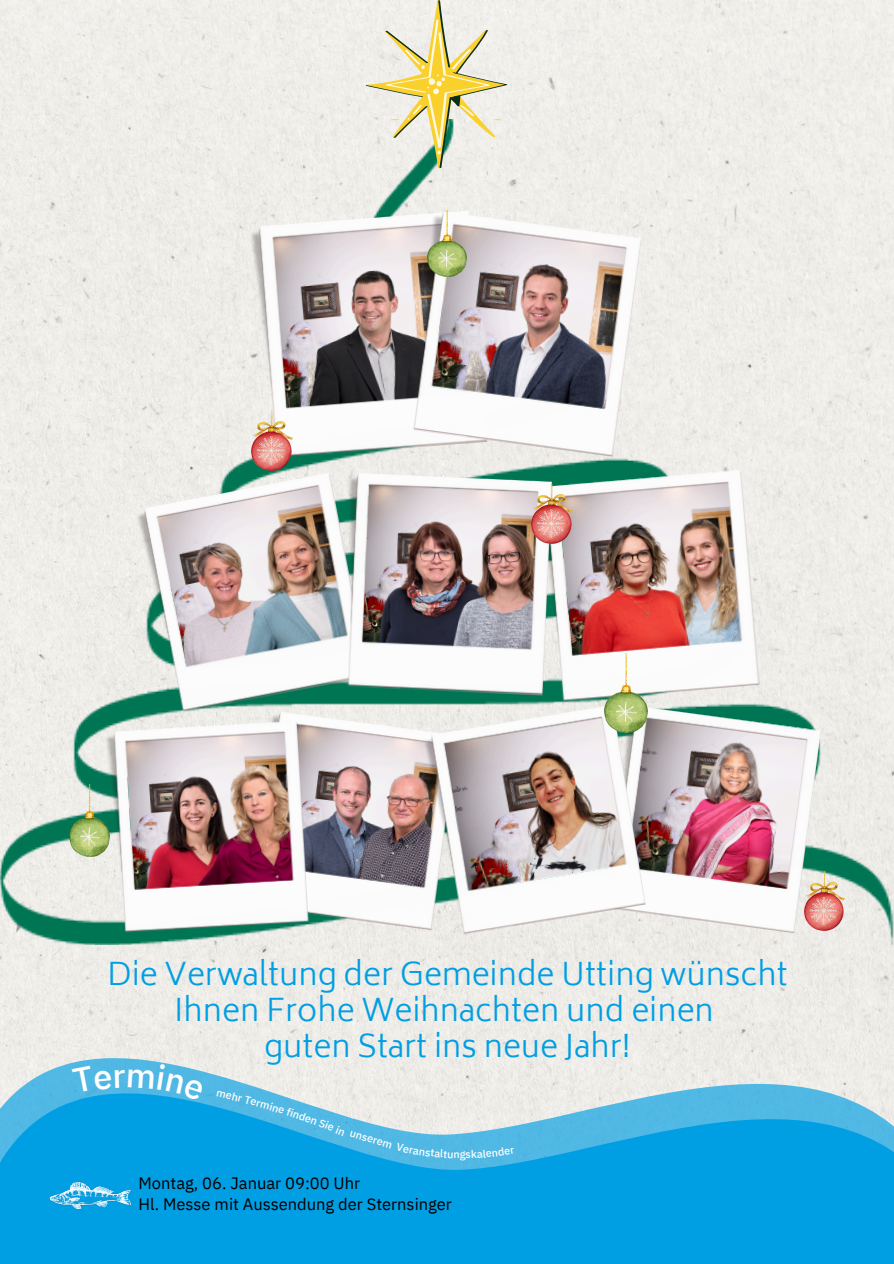
<style>
.page{position:relative;width:894px;height:1264px;background:#fff}
.page>*{position:absolute;margin:0;border:0;box-sizing:border-box;transform-origin:0 0}
.t1{font:300 30.9px/36px "Biryani";color:#009ee3;text-align:center}
.t2{font:16.5px/21.3px "IBM Plex Sans";color:#000}
.t3{font:500 10.8px "IBM Plex Sans Thai";color:#fff}
</style>
<div class="page">
<div style="left:0;top:0;width:893px;height:120px;background:#efeee9"></div>
<div style="left:0;top:120px;width:893px;height:803px;background:#eeede9"></div>
<svg style="left:365px;top:0;width:142px;height:169px;background:#e6e2c2"></svg>
<svg style="left:0;top:923px;width:893px;height:340px;background:#80c7e4"></svg>
<img style="left:43px;top:1174px;width:95px;height:42px">
<img style="left:249px;top:210px;width:238px;height:248px">
<img style="left:404px;top:210px;width:237px;height:246px">
<img style="left:428px;top:210px;width:38px;height:67px">
<img style="left:135px;top:472px;width:234px;height:242px">
<img style="left:535px;top:469px;width:224px;height:233px">
<img style="left:338px;top:472px;width:214px;height:223px">
<img style="left:251px;top:410px;width:41px;height:60px">
<img style="left:531px;top:483px;width:41px;height:60px">
<img style="left:645px;top:705px;width:175px;height:228px">
<img style="left:245px;top:710px;width:177px;height:220px">
<img style="left:422px;top:705px;width:223px;height:230px">
<img style="left:105px;top:720px;width:203px;height:213px">
<img style="left:69px;top:784px;width:41px;height:72px">
<img style="left:604px;top:653px;width:43px;height:79px">
<img style="left:804px;top:871px;width:40px;height:59px">
<svg style="left:396px;top:1142px;width:63px;height:16px"></svg>
<svg style="left:465px;top:1147px;width:49px;height:11px"></svg>
<svg style="left:72px;top:1063px;width:132px;height:37px;background:#4db7e4"></svg>
<svg style="left:217px;top:1090px;width:128px;height:45px;background:#5bbbe4"></svg>
<p class="t1" style="left:107px;top:956px;width:681px">Die Verwaltung der Gemeinde Utting wünscht<br>Ihnen Frohe Weihnachten und einen<br>guten Start ins neue Jahr!</p>
<p class="t3" style="left:352px;top:1126px;width:45px;rotate:17deg">unserem</p>
<p class="t2" style="left:138px;top:1172px;width:315px">Montag, 06. Januar 09:00 Uhr<br>Hl. Messe mit Aussendung der Sternsinger</p>
<p class="t3" style="left:459px;top:1148px;width:7px">g</p>
</div>
